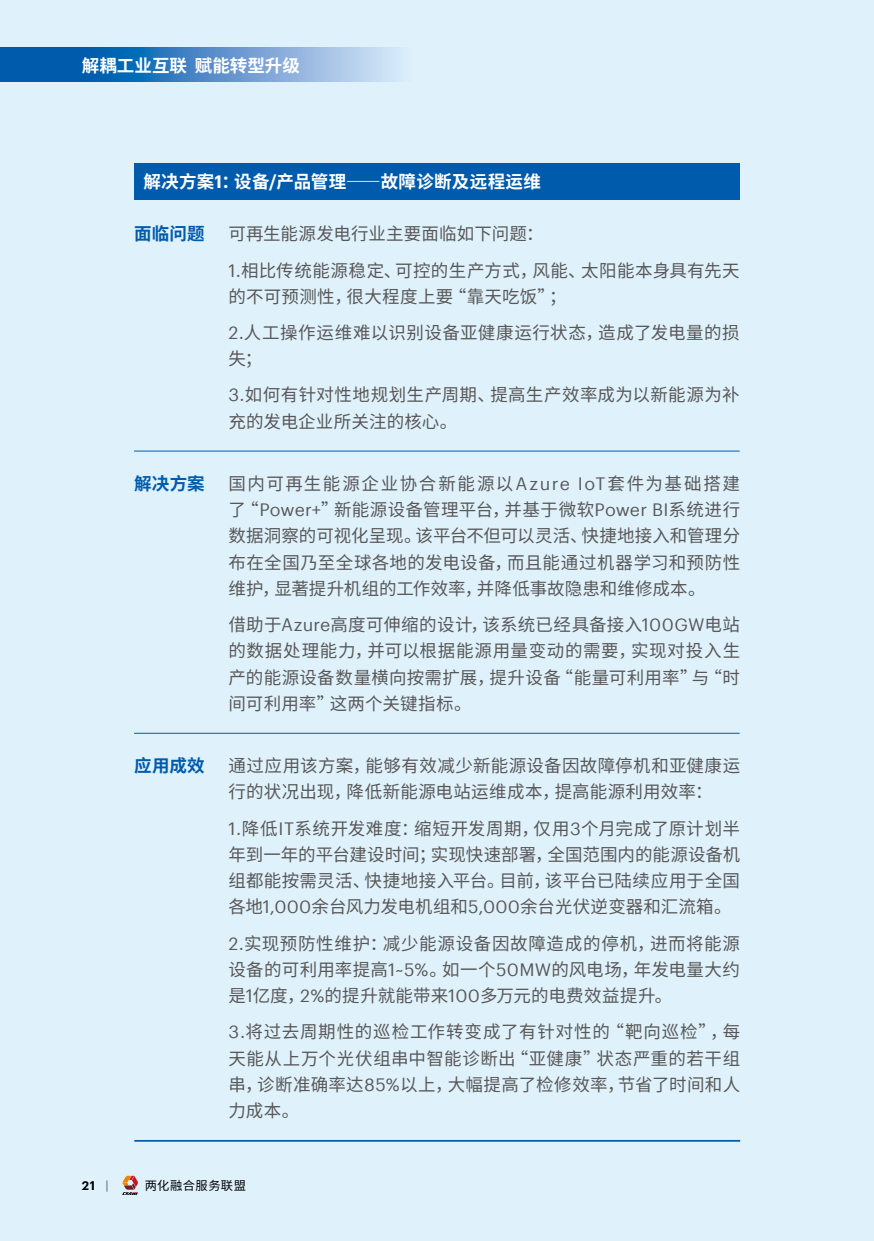
<style>
.page{position:relative;width:874px;height:1241px;background:#fff}
.page>*{position:absolute;margin:0;border:0;box-sizing:border-box;transform-origin:0 0}
.t1{font:17.5px/26.2px "Source Han Sans CN";letter-spacing:.015em;color:#595757;text-align:justify}
.t2{font:700 17.5px "Source Han Sans CN";color:#fff}
.t3{font:700 17.5px "Source Han Sans CN";letter-spacing:.01em;color:#005bac}
.t4{font:12.25px "Source Han Sans CN";letter-spacing:.04em;color:#000}
.t5{font:600 12.25px "Graphik";color:#000}
.s1{font-family:"Graphik";font-weight:600}
.s2{font-family:"Graphik"}
.s3{font-weight:400;color:#595757}
</style>
<div class="page">
<div style="left:0;top:0;width:873px;height:1240px;background:#dff2fc"></div>
<svg style="left:0;top:48px;width:400px;height:33px;background:#518ec9"></svg>
<svg style="left:122px;top:1175px;width:16px;height:19px"></svg>
<div style="left:134px;top:164px;width:605px;height:36px;background:#005bac"></div>
<hr style="left:134px;top:450px;width:605px;height:1px;background:#005bac">
<hr style="left:134px;top:732px;width:605px;height:1px;background:#005bac">
<hr style="left:134px;top:1139px;width:605px;height:2px;background:#005bac">
<p class="t2" style="left:82px;top:55px;width:219px">解耦工业互联 赋能转型升级</p>
<p class="t2" style="left:143px;top:172px;width:399px">解决方案<span class="s1">1</span>：设备<span class="s1">/</span>产品管理――故障诊断及远程运维</p>
<p class="t3" style="left:134px;top:224px;width:72px">面临问题</p>
<p class="t1" style="left:228px;top:216px;width:512px;line-height:36.2px">可再生能源发电行业主要面临如下问题：<br><span class="s2">1.</span>相比传统能源稳定、可控的生产方式，风能、太阳能本身具有先天</p>
<p class="t1" style="left:228px;top:278px;width:512px;line-height:36.2px">的不可预测性，很大程度上要“靠天吃饭”；<br><span class="s2">2.</span>人工操作运维难以识别设备亚健康运行状态，造成了发电量的损</p>
<p class="t1" style="left:228px;top:341px;width:512px;line-height:36.2px">失；<br><span class="s2">3.</span>如何有针对性地规划生产周期、提高生产效率成为以新能源为补</p>
<p class="t1" style="left:228px;top:408px;width:230px">充的发电企业所关注的核心。</p>
<p class="t3" style="left:134px;top:473px;width:72px">解决方案</p>
<p class="t1" style="left:228px;top:470px;width:513px">国内可再生能源企业协合新能源以<span class="s2">Azure IoT</span>套件为基础搭建了“<span class="s2">Power+</span>”新能源设备管理平台，并基于微软<span class="s2">Power BI</span>系统进行数据洞察的可视化呈现。该平台不但可以灵活、快捷地接入和管理分布在全国乃至全球各地的发电设备，而且能通过机器学习和预防性维护，显著提升机组的工作效率，并降低事故隐患和维修成本。</p>
<p class="t1" style="left:228px;top:612px;width:513px">借助于<span class="s2">Azure</span>高度可伸缩的设计，该系统已经具备接入<span class="s2">100GW</span>电站的数据处理能力，并可以根据能源用量变动的需要，实现对投入生产的能源设备数量横向按需扩展，提升设备“能量可利用率”与“时间可利用率”这两个关键指标。</p>
<p class="t3" style="left:134px;top:755px;width:72px">应用成效</p>
<p class="t1" style="left:228px;top:752px;width:513px">通过应用该方案，能够有效减少新能源设备因故障停机和亚健康运行的状况出现，降低新能源电站运维成本，提高能源利用效率：</p>
<p class="t1" style="left:228px;top:815px;width:513px"><span class="s2">1.</span>降低<span class="s2">IT</span>系统开发难度：缩短开发周期，仅用<span class="s2">3</span>个月完成了原计划半年到一年的平台建设时间；实现快速部署，全国范围内的能源设备机组都能按需灵活、快捷地接入平台。目前，该平台已陆续应用于全国各地<span class="s2">1,000</span>余台风力发电机组和<span class="s2">5,000</span>余台光伏逆变器和汇流箱。</p>
<p class="t1" style="left:228px;top:930px;width:513px"><span class="s2">2.</span>实现预防性维护：减少能源设备因故障造成的停机，进而将能源设备的可利用率提高<span class="s2">1~5%</span>。如一个<span class="s2">50MW</span>的风电场，年发电量大约是<span class="s2">1</span>亿度，<span class="s2">2%</span>的提升就能带来<span class="s2">100</span>多万元的电费效益提升。</p>
<p class="t1" style="left:228px;top:1018px;width:513px"><span class="s2">3.</span>将过去周期性的巡检工作转变成了有针对性的“靶向巡检”，每天能从上万个光伏组串中智能诊断出“亚健康”状态严重的若干组串，诊断准确率达<span class="s2">85%</span>以上，大幅提高了检修效率，节省了时间和人力成本。</p>
<p class="t5" style="left:82px;top:1176px;width:28px">21 <span class="s3">|</span></p>
<p class="t4" style="left:145px;top:1178px;width:103px">两化融合服务联盟</p>
</div>
